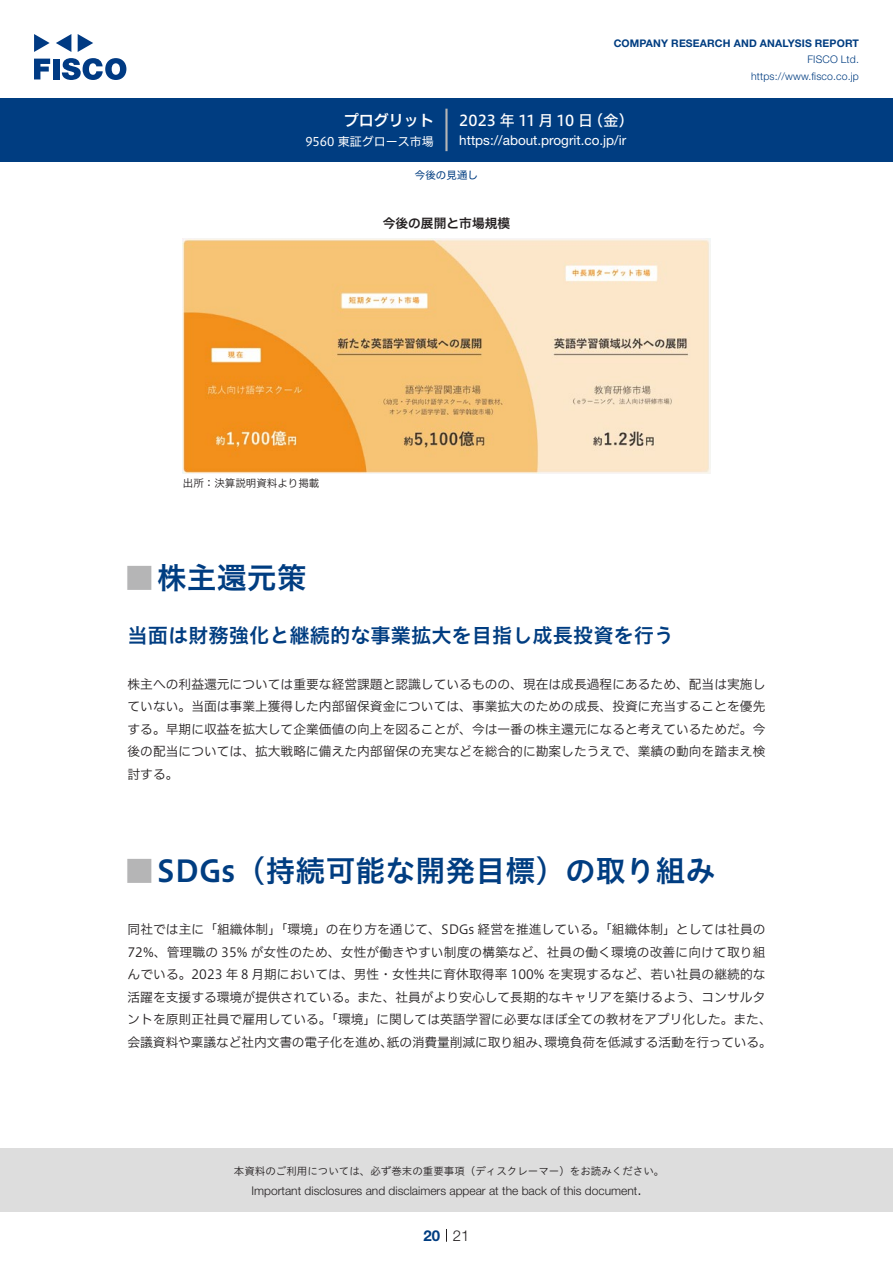
<style>
.page{position:relative;width:893px;height:1263px;background:#fff}
.page>*{position:absolute;margin:0;border:0;box-sizing:border-box;transform-origin:0 0}
.t1{font:30px "Hiragino UD Sans Std N W6";color:#003d81}
.t2{font:24px "Hiragino UD Sans Std N W6";color:#b5b5b6}
.t3{font:20.25px "Hiragino UD Sans Std W6";color:#003d81}
.t4{font:15px "Hiragino UD Sans F Std N W5";letter-spacing:.005em;color:#fff}
.t5{font:15px "Hiragino UD Sans F Std N W6";color:#fff}
.t6{font:300 15px "Helvetica Neue LT Std";color:#231f20}
.t7{font:700 15px "Helvetica Neue LT Std";color:#003d81}
.t8{font:13.5px "Helvetica Neue LT Std";color:#fff}
.t9{font:12.75px/22.5px "Hiragino UD Sans F Std N W3";color:#231f20;text-align:justify}
.t10{font:12.75px "Hiragino UD Sans F Std N W6";color:#231f20}
.t11{font:300 12px "Helvetica Neue LT Std";color:#231f20}
.t12{font:12px "Hiragino UD Sans F Std N W4";color:#fff}
.t13{font:10.5px "Hiragino UD Sans Std W3";color:#231f20}
.t14{font:700 10.5px "Helvetica Neue LT Std";letter-spacing:.015em;color:#003d81}
.t15{font:300 10.5px/16.5px "Helvetica Neue LT Std";letter-spacing:.015em;color:#003d81;text-align:right}
.t16{font:10.5px "Hiragino UD Sans F Std N W3";color:#231f20}
.t17{font:10.5px "Hiragino UD Sans F Std N W4";color:#003d81}
</style>
<div class="page">
<div style="left:0;top:1148px;width:893px;height:64px;background:#ddd"></div>
<svg style="left:34px;top:59px;width:16px;height:20px"></svg>
<div style="left:53px;top:59px;width:6px;height:20px;background:#003a83"></div>
<svg style="left:62px;top:58px;width:64px;height:22px"></svg>
<svg style="left:34px;top:34px;width:16px;height:18px"></svg>
<svg style="left:78px;top:34px;width:15px;height:18px"></svg>
<svg style="left:56px;top:34px;width:15px;height:18px"></svg>
<div style="left:0;top:98px;width:893px;height:64px;background:#003d81"></div>
<hr style="left:445px;top:109px;width:3px;height:42px;background:#b5b5b6">
<svg style="left:446px;top:1229px;width:1px;height:13px"></svg>
<img style="left:183px;top:238px;width:527px;height:236px">
<p class="t5" style="left:344px;top:109px;width:92px">プログリット</p>
<p class="t12" style="left:305px;top:132px;width:130px">9560 東証グロース市場</p>
<p class="t14" style="left:614px;top:37px;width:247px">COMPANY RESEARCH AND ANALYSIS REPORT</p>
<p class="t15" style="left:751px;top:51px;width:109px">FISCO Ltd. https://www.fisco.co j p.</p>
<p class="t4" style="left:588px;top:109px;width:47px">（金(</p>
<p class="t4" style="left:459px;top:109px;width:135px">2023 年 11 月 10 日</p>
<p class="t8" style="left:459px;top:132px;width:169px">https://about.progrit. c o j p. i r/</p>
<p class="t17" style="left:415px;top:167px;width:64px">今後の見通し</p>
<p class="t10" style="left:383px;top:214px;width:129px">今後の展開と市場規模</p>
<p class="t16" style="left:183px;top:475px;width:138px">出所：決算説明資料より掲載</p>
<h1 class="t1" style="left:157px;top:555px;width:151px">株主還元策</h1>
<h2 class="t2" style="left:128px;top:559px;width:25px">█</h2>
<h3 class="t3" style="left:128px;top:619px;width:548px">当面は財務強化と継続的な事業拡大を目指し成長投資を行う</h3>
<p class="t9" style="left:128px;top:672px;width:639px">株主への利益還元については重要な経営課題と認識しているものの、現在は成長過程にあるため、配当は実施していない。当面は事業上獲得した内部留保資金については、事業拡大のための成長、投資に充当することを優先する。早期に収益を拡大して企業価値の向上を図ることが、今は一番の株主還元になると考えているためだ。今後の配当については、拡大戦略に備えた内部留保の充実などを総合的に勘案したうえで、業績の動向を踏まえ検討する。</p>
<h1 class="t1" style="left:157px;top:848px;width:560px">SDGs（持続可能な開発目標）の取り組み</h1>
<h2 class="t2" style="left:128px;top:852px;width:25px">█</h2>
<p class="t9" style="left:128px;top:917px;width:639px">同社では主に「組織体制」「環境」の在り方を通じて、SDGs 経営を推進している。「組織体制」としては社員の</p>
<p class="t9" style="left:128px;top:940px;width:639px">72%、管理職の 35% が女性のため、女性が働きやすい制度の構築など、社員の働く環境の改善に向けて取り組</p>
<p class="t9" style="left:128px;top:962px;width:639px">んでいる。2023 年８月期においては、男性・女性共に育休取得率 100% を実現するなど、若い社員の継続的な</p>
<p class="t9" style="left:128px;top:985px;width:639px">活躍を支援する環境が提供されている。また、社員がより安心して長期的なキャリアを築けるよう、コンサルタ</p>
<p class="t9" style="left:128px;top:1007px;width:646px">ントを原則正社員で雇用している。「環境」に関しては英語学習に必要なほぼ全ての教材をアプリ化した。また、</p>
<p class="t9" style="left:545px;top:1030px;width:229px">環境負荷を低減する活動を行っている。</p>
<p class="t9" style="left:128px;top:1030px;width:267px">会議資料や稟議など社内文書の電子化を進め、</p>
<p class="t9" style="left:387px;top:1030px;width:166px">紙の消費量削減に取り組み、</p>
<p class="t13" style="left:234px;top:1163px;width:432px">本資料のご利用については、必ず巻末の重要事項（ディスクレーマー）をお読みください。</p>
<p class="t6" style="left:637px;top:1180px;width:6px">.</p>
<p class="t11" style="left:251px;top:1183px;width:387px">Important disclosures and disclaimers appear at the back of this document</p>
<p class="t7" style="left:423px;top:1226px;width:18px">20</p>
<p class="t6" style="left:453px;top:1226px;width:18px">21</p>
</div>
